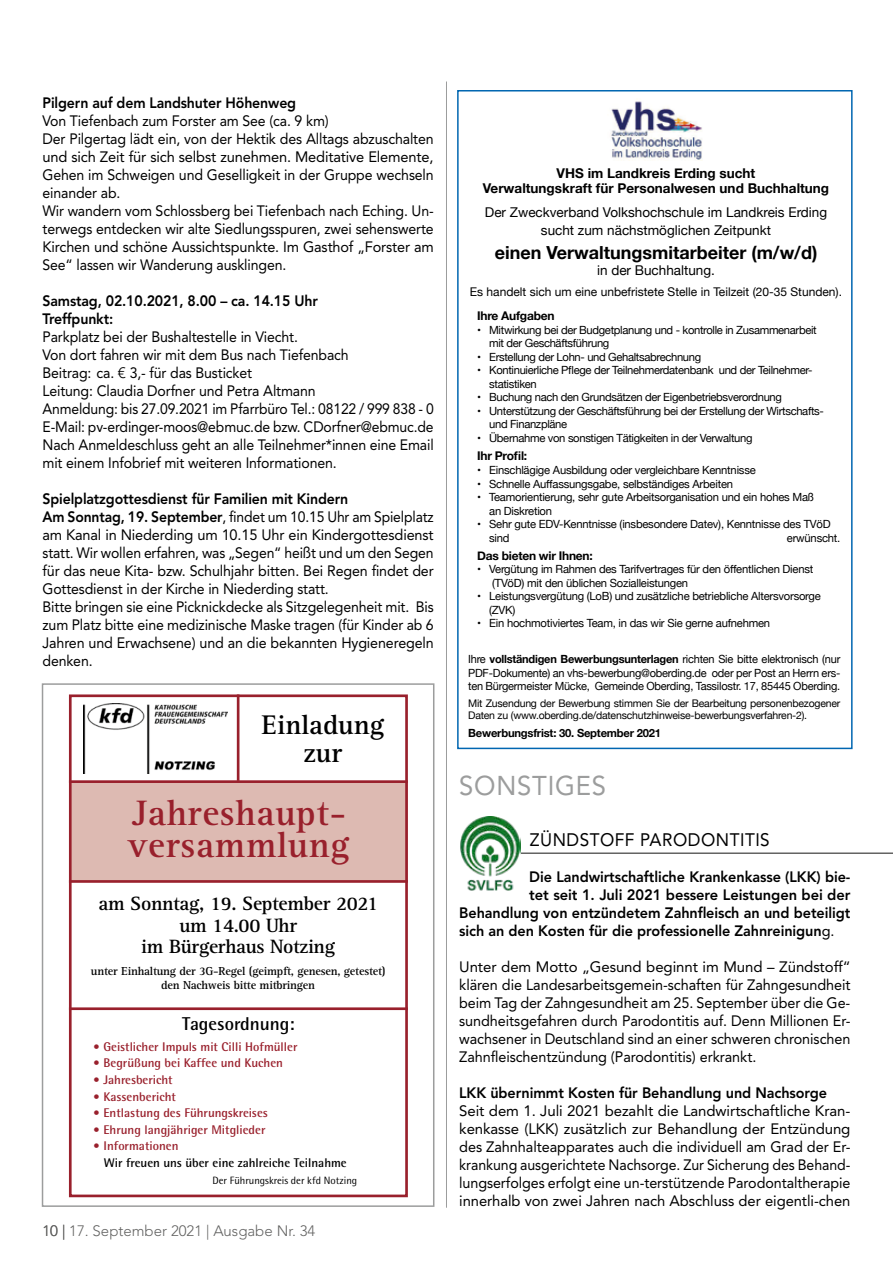
<style>
.page{position:relative;width:893px;height:1263px;background:#fff}
.page>*{position:absolute;margin:0;border:0;box-sizing:border-box;transform-origin:0 0}
.t1{font:700 36.6px/32px "Rotis Serif";letter-spacing:.015em;color:#99202c}
.t2{font:700 27.9px/27.9px "Rotis Serif";color:#000;text-align:center}
.t3{font:27px "Avenir LT Std";letter-spacing:.03em;color:#9c9d9d;scale:.95 1}
.t4{font:700 19.95px/21.9px "Rotis Serif";letter-spacing:-.015em;color:#000;text-align:center}
.t5{font:700 18.6px "Rotis Semi Sans";color:#000}
.t6{font:700 18px "Helvetica Neue";color:#000}
.t7{font:18px "Avenir LT Std";letter-spacing:.03em;color:#000;scale:.95 1}
.t8{font:15px/18px "Avenir LT Std";letter-spacing:-.01em;color:#000;scale:.94 1}
.t9{font:15px/18px "Avenir LT Std";letter-spacing:-.01em;color:#000;text-align:justify}
.t10{font:15px/18px "Avenir LT Std";letter-spacing:-.01em;color:#000;scale:.93 1}
.t11{font:800 15px "Avenir LT Std";letter-spacing:-.005em;color:#000;scale:.96 1}
.t12{font:800 15px/18px "Avenir LT Std";letter-spacing:-.005em;color:#000;scale:.94 1}
.t13{font:800 15px "Avenir LT Std";letter-spacing:-.005em;color:#000}
.t14{font:300 15px "Avenir LT Std";color:#636362}
.t15{font:13.5px/18px "Helvetica Neue";color:#000;text-align:center}
.t16{font:700 13.5px/15px "Helvetica Neue";color:#000;text-align:center}
.t17{font:700 12.6px "Rotis Semi Sans";color:#99202c}
.t18{font:700 12.6px "Rotis Semi Sans";color:#000}
.t19{font:700 12px/14px "Rotis Serif";letter-spacing:-.015em;color:#000;text-align:center}
.t20{font:12px "Helvetica Neue";color:#000}
.t21{font:700 12px "Helvetica Neue";letter-spacing:-.02em;color:#000}
.t22{font:11.25px/13.5px "Helvetica Neue";letter-spacing:-.02em;color:#000}
.t23{font:700 11.25px "Helvetica Neue";letter-spacing:-.02em;color:#000}
.t24{font:10.65px "Rotis Semi Sans";color:#000}
.t25{font:10.5px/12.6px "Helvetica Neue";letter-spacing:-.02em;color:#000}
.s1{font-weight:800}
.s2{font-weight:700}
.s3{font-weight:400}
</style>
<div class="page">
<hr style="left:446px;top:81px;width:1px;height:1127px;background:#9c9d9d">
<hr style="left:459px;top:852px;width:434px;height:2px;background:#636362">
<img style="left:459px;top:816px;width:62px;height:75px">
<div style="left:69px;top:782px;width:339px;height:99px;background:#ddbab2"></div>
<div style="left:69px;top:694px;width:339px;height:503px;border:3px solid #99202c"></div>
<img style="left:84px;top:703px;width:144px;height:71px">
<hr style="left:69px;top:780px;width:339px;height:3px;background:#99202c">
<hr style="left:69px;top:880px;width:339px;height:3px;background:#99202c">
<hr style="left:237px;top:694px;width:2px;height:87px;background:#99202c">
<hr style="left:69px;top:1007px;width:339px;height:3px;background:#99202c">
<div style="left:42px;top:683px;width:392px;height:524px;border:2px solid #9c9d9d"></div>
<div style="left:457px;top:90px;width:396px;height:659px;border:2px solid #0066b1"></div>
<img style="left:611px;top:101px;width:91px;height:59px">
<h3 class="t12" style="left:43px;top:94px;width:271px">Pilgern auf dem Landshuter Höhenweg</h3>
<p class="t8" style="left:43px;top:112px;width:418px">Von Tiefenbach zum Forster am See (ca. 9 km)<br>Der Pilgertag lädt ein, von der Hektik des Alltags abzuschalten und sich Zeit für sich selbst zunehmen. Meditative Elemente, Gehen im Schweigen und Geselligkeit in der Gruppe wechseln einander ab.<br>Wir wandern vom Schlossberg bei Tiefenbach nach Eching. Un&shy;terwegs entdecken wir alte Siedlungsspuren, zwei sehenswerte Kirchen und schöne Aussichtspunkte. Im Gasthof „Forster am See“ lassen wir Wanderung ausklingen.</p>
<h3 class="t12" style="left:43px;top:292px;width:294px">Samstag, 02.10.2021, 8.00 – ca. 14.15 Uhr<br>Treffpunkt:</h3>
<p class="t8" style="left:43px;top:328px;width:418px">Parkplatz bei der Bushaltestelle in Viecht.<br>Von dort fahren wir mit dem Bus nach Tiefenbach<br>Beitrag: ca. € 3,- für das Busticket<br>Leitung: Claudia Dorfner und Petra Altmann<br>Anmeldung: bis 27.09.2021 im Pfarrbüro Tel.: 08122 / 999 838 - 0<br>E-Mail: pv-erdinger-moos@ebmuc.de bzw. CDorfner@ebmuc.de Nach Anmeldeschluss geht an alle Teilnehmer*innen eine Email mit einem Infobrief mit weiteren Informationen.</p>
<p class="t10" style="left:43px;top:490px;width:422px"><span class="s1">Spielplatzgottesdienst für Familien mit Kindern<br>Am Sonntag, 19. September</span>, findet um 10.15 Uhr am Spielplatz am Kanal in Niederding um 10.15 Uhr ein Kindergottesdienst statt. Wir wollen erfahren, was „Segen“ heißt und um den Segen für das neue Kita- bzw. Schulhjahr bitten. Bei Regen findet der Gottesdienst in der Kirche in Niederding statt.<br>Bitte bringen sie eine Picknickdecke als Sitzgelegenheit mit. Bis zum Platz bitte eine medizinische Maske tragen (für Kinder ab 6<br>Jahren und Erwachsene) und an die bekannten Hygieneregeln denken.</p>
<h2 class="t2" style="left:262px;top:712px;width:124px">Einladung zur</h2>
<h1 class="t1" style="left:128px;top:798px;width:223px">Jahreshaupt&shy;versammlung</h1>
<h3 class="t4" style="left:98px;top:892px;width:281px">am Sonntag, 19. September 2021 um 14.00 Uhr<br>im Bürgerhaus Notzing</h3>
<p class="t19" style="left:91px;top:965px;width:296px">unter Einhaltung der 3G-Regel (geimpft, genesen, getestet) den Nachweis bitte mitbringen</p>
<h3 class="t5" style="left:182px;top:1012px;width:114px">Tagesordnung:</h3>
<p class="t17" style="left:93px;top:1039px;width:206px">• Geistlicher Impuls mit Cilli Hofmüller</p>
<p class="t17" style="left:93px;top:1055px;width:191px">• Begrüßung bei Kaffee und Kuchen</p>
<p class="t17" style="left:93px;top:1072px;width:81px">• Jahresbericht</p>
<p class="t17" style="left:93px;top:1088px;width:84px">• Kassenbericht</p>
<p class="t17" style="left:93px;top:1105px;width:176px">• Entlastung des Führungskreises</p>
<p class="t17" style="left:93px;top:1122px;width:174px">• Ehrung langjähriger Mitglieder</p>
<p class="t17" style="left:93px;top:1138px;width:87px">• Informationen</p>
<p class="t18" style="left:104px;top:1155px;width:244px">Wir freuen uns über eine zahlreiche Teilnahme</p>
<p class="t24" style="left:212px;top:1174px;width:146px">Der Führungskreis der kfd Notzing</p>
<h3 class="t14" style="left:43px;top:1222px;width:274px">10 | 17. September 2021 | Ausgabe Nr. 34</h3>
<p class="t16" style="left:483px;top:166px;width:348px">VHS im Landkreis Erding sucht<br>Verwaltungskraft für Personalwesen und Buchhaltung</p>
<p class="t15" style="left:485px;top:204px;width:344px">Der Zweckverband Volkshochschule im Landkreis Erding sucht zum nächstmöglichen Zeitpunkt</p>
<h3 class="t6" style="left:495px;top:238px;width:324px">einen Verwaltungsmitarbeiter (m/w/d)</h3>
<p class="t15" style="left:597px;top:262px;width:119px">in der Buchhaltung.</p>
<p class="t20" style="left:470px;top:283px;width:374px">Es handelt sich um eine unbefristete Stelle in Teilzeit (20-35 Stunden).</p>
<p class="t21" style="left:477px;top:306px;width:79px">Ihre Aufgaben</p>
<p class="t22" style="left:489px;top:323px;width:329px;text-indent:-12px">• Mitwirkung bei der Budgetplanung und - kontrolle in Zusammenarbeit mit der Geschäftsführung</p>
<p class="t22" style="left:477px;top:350px;width:226px">• Erstellung der Lohn- und Gehaltsabrechnung</p>
<p class="t22" style="left:489px;top:364px;width:325px;text-indent:-12px">• Kontinuierliche Pflege der Teilnehmerdatenbank und der Teilnehmer&shy;statistiken</p>
<p class="t22" style="left:477px;top:391px;width:306px">• Buchung nach den Grundsätzen der Eigenbetriebsverordnung</p>
<p class="t22" style="left:489px;top:404px;width:336px;text-indent:-12px">• Unterstützung der Geschäftsführung bei der Erstellung der Wirtschafts&shy;und Finanzpläne</p>
<p class="t22" style="left:477px;top:432px;width:277px">• Übernahme von sonstigen Tätigkeiten in der Verwaltung</p>
<p class="t21" style="left:477px;top:447px;width:52px">Ihr Profil:</p>
<p class="t22" style="left:477px;top:464px;width:280px">• Einschlägige Ausbildung oder vergleichbare Kenntnisse</p>
<p class="t22" style="left:477px;top:477px;width:257px">• Schnelle Auffassungsgabe, selbständiges Arbeiten</p>
<p class="t22" style="left:489px;top:491px;width:326px;text-indent:-12px">• Teamorientierung, sehr gute Arbeitsorganisation und ein hohes Maß an Diskretion</p>
<p class="t22" style="left:489px;top:518px;width:343px;text-indent:-12px">• Sehr gute EDV-Kenntnisse (insbesondere Datev), Kenntnisse des TVöD sind</p>
<p class="t22" style="left:787px;top:531px;width:55px">erwünscht.</p>
<p class="t21" style="left:477px;top:546px;width:117px">Das bieten wir Ihnen:</p>
<p class="t22" style="left:492px;top:563px;width:323px;text-indent:-15px">• Vergütung im Rahmen des Tarifvertrages für den öffentlichen Dienst (TVöD) mit den üblichen Sozialleistungen</p>
<p class="t22" style="left:489px;top:590px;width:333px;text-indent:-12px">• Leistungsvergütung (LoB) und zusätzliche betriebliche Altersvorsorge (ZVK)</p>
<p class="t22" style="left:477px;top:617px;width:295px">• Ein hochmotiviertes Team, in das wir Sie gerne aufnehmen</p>
<p class="t22" style="left:468px;top:653px;width:374px;text-align:justify">Ihre <span class="s2">vollständigen Bewerbungsunterlagen</span> richten Sie bitte elektronisch (nur PDF-Dokumente) an vhs-bewerbung@oberding.de oder per Post an Herrn ers&shy;ten Bürgermeister Mücke, Gemeinde Oberding, Tassilostr. 17, 85445 Oberding.</p>
<p class="t25" style="left:468px;top:697px;width:374px">Mit Zusendung der Bewerbung stimmen Sie der Bearbeitung personenbezogener<br>Daten zu (www.oberding.de/datenschutzhinweise-bewerbungsverfahren-2).</p>
<p class="t23" style="left:468px;top:724px;width:194px">Bewerbungsfrist: 30. September 2021</p>
<h3 class="t3" style="left:459px;top:769px;width:156px">SONSTIGES</h3>
<h3 class="t7" style="left:530px;top:829px;width:254px">ZÜNDSTOFF PARODONTITIS</h3>
<h3 class="t11" style="left:529px;top:868px;width:336px">Die Landwirtschaftliche Krankenkasse (LKK) bie-</h3>
<h3 class="t13" style="left:529px;top:886px;width:323px">tet seit 1. Juli 2021 bessere Leistungen bei der</h3>
<h3 class="t11" style="left:459px;top:904px;width:409px">Behandlung von entzündetem Zahnfleisch an und beteiligt</h3>
<h3 class="t11" style="left:459px;top:922px;width:392px">sich an den Kosten für die professionelle Zahnreinigun<span class="s3">g.</span></h3>
<p class="t9" style="left:459px;top:958px;width:393px">Unter dem Motto „Gesund beginnt im Mund – Zündstoff“ klären die Landesarbeitsgemein-schaften für Zahngesundheit beim Tag der Zahngesundheit am 25. September über die Ge&shy;sundheitsgefahren durch Parodontitis auf. Denn Millionen Er&shy;wachsener in Deutschland sind an einer schweren chronischen Zahnfleischentzündung (Parodontitis) erkrankt.</p>
<h3 class="t11" style="left:459px;top:1084px;width:385px">LKK übernimmt Kosten für Behandlung und Nachsorge</h3>
<p class="t9" style="left:459px;top:1102px;width:393px">Seit dem 1. Juli 2021 bezahlt die Landwirtschaftliche Kran&shy;kenkasse (LKK) zusätzlich zur Behandlung der Entzündung des Zahnhalteapparates auch die individuell am Grad der Er&shy;krankung ausgerichtete Nachsorge. Zur Sicherung des Behand&shy;lungserfolges erfolgt eine un-terstützende Parodontaltherapie innerhalb von zwei Jahren nach Abschluss der eigentli-chen</p>
</div>
